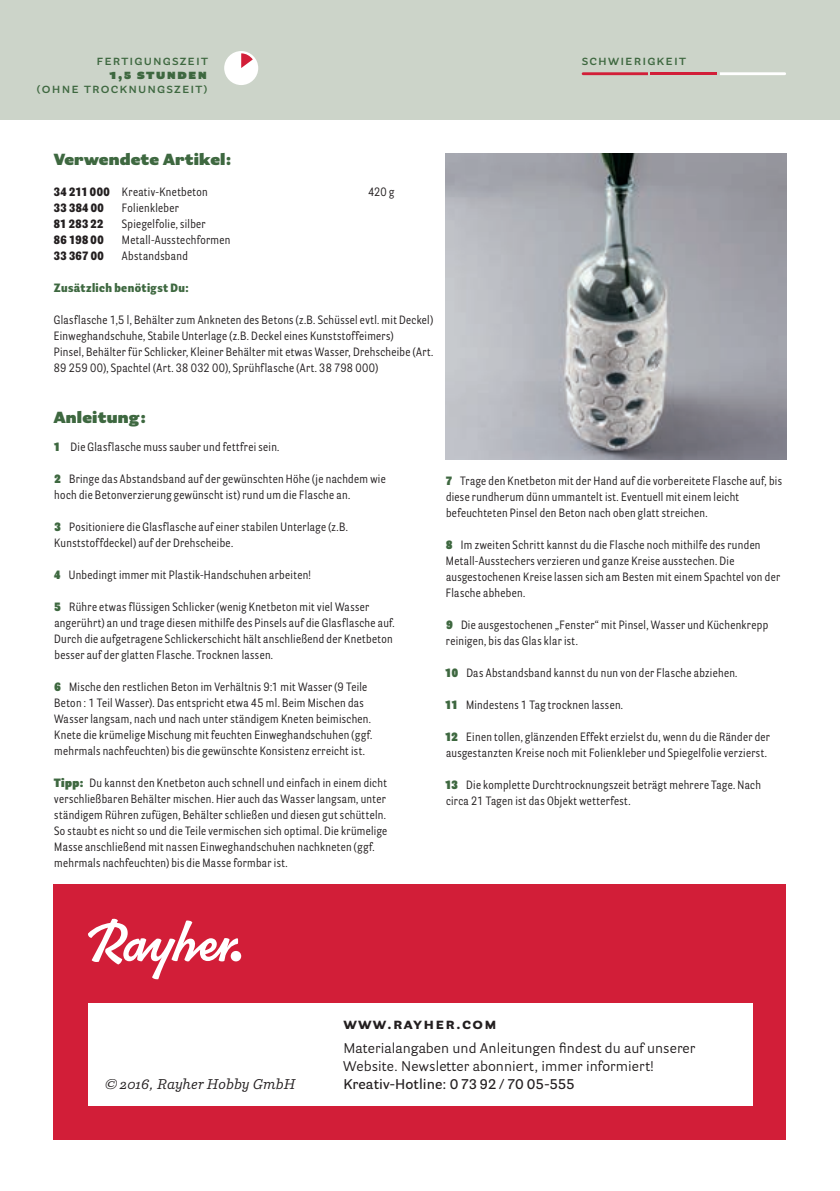
<style>
.page{position:relative;width:840px;height:1191px;background:#fff}
.page>*{position:absolute;margin:0;border:0;box-sizing:border-box;transform-origin:0 0}
.t1{font:900 16px "Parry Grotesque Pro";letter-spacing:.01em;color:#3e6840}
.t2{font:700 16px "Parry Grotesque Pro";letter-spacing:.08em;color:#231f20}
.t3{font:14px/18px "Parry Grotesque Pro";letter-spacing:.005em;color:#231f20}
.t4{font:600 14px "Parry Grotesque Pro";letter-spacing:.08em;color:#3e6840}
.t5{font:600 14px "Parry Grotesque Pro";letter-spacing:.01em;color:#231f20}
.t6{font:italic 14px "Parry Pro";letter-spacing:.01em;color:#231f20}
.t7{font:900 14px "Parry Grotesque Pro";letter-spacing:.08em;color:#3e6840}
.t8{font:12px/16px "Parry Grot Con Pro";letter-spacing:.03em;color:#231f20}
.t9{font:900 12px "Parry Grot Con Pro";letter-spacing:.03em;color:#231f20}
.t10{font:900 12px "Parry Grot Con Pro";letter-spacing:.03em;color:#3e6840}
.s1{font-weight:900}
.s2{font-weight:900;color:#3e6840}
</style>
<div class="page">
<div style="left:54px;top:884px;width:731px;height:256px;background:#d21e38"></div>
<div style="left:88px;top:1003px;width:663px;height:103px;background:#fff"></div>
<div style="left:0;top:0;width:839px;height:119px;background:#ccd4c9"></div>
<svg style="left:88px;top:918px;width:150px;height:61px"></svg>
<div style="left:230px;top:951px;width:11px;height:10px;background:#fff;border-radius:50%"></div>
<svg style="left:720px;top:72px;width:65px;height:3px"></svg>
<svg style="left:581px;top:72px;width:66px;height:3px"></svg>
<div style="left:224px;top:51px;width:34px;height:34px;background:#fff;border-radius:50%"></div>
<img style="left:445px;top:153px;width:340px;height:306px">
<svg style="left:241px;top:53px;width:12px;height:15px"></svg>
<hr style="left:650px;top:72px;width:66px;height:3px;background:#d21e38">
<p class="t4" style="left:96px;top:50px;width:113px">fertigungszeit</p>
<p class="t4" style="left:581px;top:50px;width:106px">schwierigkeit</p>
<p class="t7" style="left:109px;top:63px;width:99px">1,5 stunden</p>
<p class="t4" style="left:37px;top:78px;width:172px">(ohne trocknungszeit)</p>
<h1 class="t1" style="left:54px;top:148px;width:179px">Verwendete Artikel:</h1>
<p class="t8" style="left:54px;top:184px;width:155px"><span class="s1">34 211 000</span> Kreativ-Knetbeton</p>
<p class="t8" style="left:368px;top:184px;width:28px">420 g</p>
<p class="t9" style="left:54px;top:199px;width:51px">33 384 00</p>
<p class="t8" style="left:122px;top:200px;width:58px">Folienkleber</p>
<p class="t9" style="left:54px;top:215px;width:51px">81 283 22</p>
<p class="t8" style="left:122px;top:216px;width:85px">Spiegelfolie, silber</p>
<p class="t9" style="left:54px;top:231px;width:51px">86 198 00</p>
<p class="t8" style="left:122px;top:232px;width:110px">Metall-Ausstechformen</p>
<p class="t9" style="left:54px;top:247px;width:51px">33 367 00</p>
<p class="t8" style="left:122px;top:248px;width:67px">Abstandsband</p>
<p class="t10" style="left:54px;top:279px;width:136px">Zusätzlich benötigst Du:</p>
<p class="t8" style="left:54px;top:312px;width:381px">Glasflasche 1,5 l, Behälter zum Ankneten des Betons (z.B. Schüssel evtl. mit Deckel)<br>Einweghandschuhe, Stabile Unterlage (z.B. Deckel eines Kunststoffeimers)<br>Pinsel, Behälter für Schlicker, Kleiner Behälter mit etwas Wasser, Drehscheibe (Art.<br>89 259 00), Spachtel (Art. 38 032 00), Sprühflasche (Art. 38 798 000)</p>
<h1 class="t1" style="left:54px;top:405px;width:94px">Anleitung:</h1>
<p class="t8" style="left:54px;top:439px;width:227px"><span class="s2">1</span> Die Glasflasche muss sauber und fettfrei sein.</p>
<p class="t8" style="left:54px;top:471px;width:333px"><span class="s2">2</span> Bringe das Abstandsband auf der gewünschten Höhe (je nachdem wie hoch die Betonverzierung gewünscht ist) rund um die Flasche an.</p>
<p class="t8" style="left:54px;top:519px;width:295px"><span class="s2">3</span> Positioniere die Glasflasche auf einer stabilen Unterlage (z.B.<br>Kunststoffdeckel) auf der Drehscheibe.</p>
<p class="t8" style="left:54px;top:567px;width:258px"><span class="s2">4</span> Unbedingt immer mit Plastik-Handschuhen arbeiten!</p>
<p class="t8" style="left:54px;top:599px;width:342px"><span class="s2">5</span> Rühre etwas flüssigen Schlicker (wenig Knetbeton mit viel Wasser angerührt) an und trage diesen mithilfe des Pinsels auf die Glasflasche auf.<br>Durch die aufgetragene Schlickerschicht hält anschließend der Knetbeton besser auf der glatten Flasche. Trocknen lassen.</p>
<p class="t8" style="left:54px;top:679px;width:319px"><span class="s2">6</span> Mische den restlichen Beton im Verhältnis 9:1 mit Wasser (9 Teile Beton : 1 Teil Wasser). Das entspricht etwa 45 ml. Beim Mischen das Wasser langsam, nach und nach unter ständigem Kneten beimischen.<br>Knete die krümelige Mischung mit feuchten Einweghandschuhen (ggf. mehrmals nachfeuchten) bis die gewünschte Konsistenz erreicht ist.</p>
<p class="t8" style="left:54px;top:775px;width:335px"><span class="s2">Tipp:</span> Du kannst den Knetbeton auch schnell und einfach in einem dicht verschließbaren Behälter mischen. Hier auch das Wasser langsam, unter ständigem Rühren zufügen, Behälter schließen und diesen gut schütteln.<br>So staubt es nicht so und die Teile vermischen sich optimal. Die krümelige Masse anschließend mit nassen Einweghandschuhen nachkneten (ggf. mehrmals nachfeuchten) bis die Masse formbar ist.</p>
<p class="t8" style="left:445px;top:473px;width:337px"><span class="s2">7</span> Trage den Knetbeton mit der Hand auf die vorbereitete Flasche auf, bis diese rundherum dünn ummantelt ist. Eventuell mit einem leicht befeuchteten Pinsel den Beton nach oben glatt streichen.</p>
<p class="t8" style="left:445px;top:537px;width:335px"><span class="s2">8</span> Im zweiten Schritt kannst du die Flasche noch mithilfe des runden Metall-Ausstechers verzieren und ganze Kreise ausstechen. Die ausgestochenen Kreise lassen sich am Besten mit einem Spachtel von der Flasche abheben.</p>
<p class="t8" style="left:445px;top:617px;width:323px"><span class="s2">9</span> Die ausgestochenen „Fenster“ mit Pinsel, Wasser und Küchenkrepp reinigen, bis das Glas klar ist.</p>
<p class="t8" style="left:445px;top:665px;width:293px"><span class="s2">10</span> Das Abstandsband kannst du nun von der Flasche abziehen.</p>
<p class="t8" style="left:445px;top:697px;width:179px"><span class="s2">11</span> Mindestens 1 Tag trocknen lassen.</p>
<p class="t8" style="left:445px;top:729px;width:326px"><span class="s2">12</span> Einen tollen, glänzenden Effekt erzielst du, wenn du die Ränder der ausgestanzten Kreise noch mit Folienkleber und Spiegelfolie verzierst.</p>
<p class="t8" style="left:445px;top:777px;width:317px"><span class="s2">13</span> Die komplette Durchtrocknungszeit beträgt mehrere Tage. Nach circa 21 Tagen ist das Objekt wetterfest.</p>
<p class="t6" style="left:105px;top:1074px;width:192px">© 2016, Rayher Hobby GmbH</p>
<h1 class="t2" style="left:343px;top:1012px;width:155px">www.rayher.com</h1>
<p class="t3" style="left:343px;top:1038px;width:353px">Materialangaben und Anleitungen findest du auf unserer<br>Website. Newsletter abonniert, immer informiert!</p>
<p class="t5" style="left:343px;top:1074px;width:232px">Kreativ-Hotline: 0 73 92 / 70 05-555</p>
</div>
